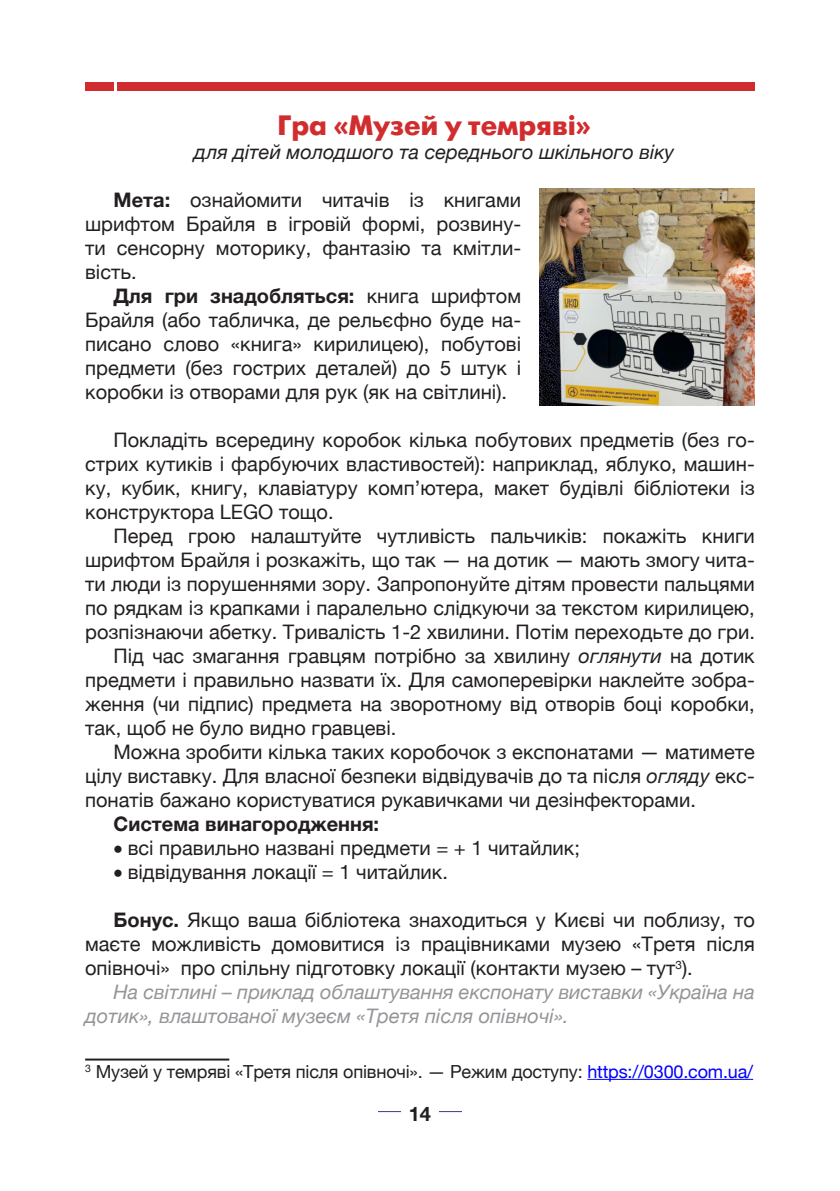
<style>
.page{position:relative;width:840px;height:1191px;background:#fff}
.page>*{position:absolute;margin:0;border:0;box-sizing:border-box;transform-origin:0 0}
.Normal__Web{font:700 28px "Futuris C";color:#d12d2e}
.Normal__Web-2{font:20px/24px "Helvetica Neue";color:#231f20;text-align:justify}
.t1{font:italic 20px/24px "Helvetica Neue";color:#939598}
.Normal__Web-3{font:italic 20px "Helvetica Neue";color:#231f20}
.Normal__Web-4{font:700 20px "Helvetica Neue";color:#231f20}
.t2{font:18px "Helvetica Neue";letter-spacing:-.01em;color:#231f20}
.s1{font-weight:700}
.s2{font-style:italic}
.s3{color:#00f}
</style>
<div class="page">
<svg style="left:378px;top:1111px;width:23px;height:1px"></svg>
<svg style="left:439px;top:1111px;width:22px;height:1px"></svg>
<div style="left:85px;top:82px;width:28px;height:9px;background:#d12d2e"></div>
<div style="left:117px;top:82px;width:637px;height:9px;background:#d12d2e"></div>
<hr style="left:85px;top:1058px;width:144px;height:2px;background:#231f20">
<hr style="left:587px;top:1079px;width:165px;height:1px;background:#00f">
<img style="left:539px;top:188px;width:215px;height:217px">
<p class="Normal__Web" style="left:277px;top:110px;width:315px">Гра «Музей у темряві»</p>
<p class="Normal__Web-3" style="left:194px;top:140px;width:481px">для дітей молодшого та середнього шкільного віку</p>
<p class="Normal__Web-2" style="left:85px;top:188px;width:437px;text-indent:28px"><span class="s1">Мета:</span> ознайомити читачів із книгами шрифтом Брайля в ігровій формі, розвину&shy;ти сенсорну моторику, фантазію та кмітли&shy;вість.</p>
<p class="Normal__Web-2" style="left:85px;top:284px;width:437px;text-indent:28px"><span class="s1">Для гри знадобляться:</span> книга шрифтом Брайля (або табличка, де рельєфно буде на&shy;писано слово «книга» кирилицею), побутові предмети (без гострих деталей) до 5 штук і коробки із отворами для рук (як на світлині).</p>
<p class="Normal__Web-2" style="left:85px;top:428px;width:670px;text-indent:28px">Покладіть всередину коробок кілька побутових предметів (без го&shy;стрих кутиків і фарбуючих властивостей): наприклад, яблуко, машин&shy;ку, кубик, книгу, клавіатуру комп’ютера, макет будівлі бібліотеки із конструктора LEGO тощо.</p>
<p class="Normal__Web-2" style="left:85px;top:524px;width:671px;text-indent:28px">Перед грою налаштуйте чутливість пальчиків: покажіть книги шрифтом Брайля і розкажіть, що так — на дотик — мають змогу чита&shy;ти люди із порушеннями зору. Запропонуйте дітям провести пальцями по рядкам із крапками і паралельно слідкуючи за текстом кирилицею, розпізнаючи абетку. Тривалість 1-2 хвилини. Потім переходьте до гри.</p>
<p class="Normal__Web-2" style="left:85px;top:644px;width:670px;text-indent:28px">Під час змагання гравцям потрібно за хвилину <span class="s2">оглянути</span> на дотик предмети і правильно назвати їх. Для самоперевірки наклейте зобра&shy;ження (чи підпис) предмета на зворотному від отворів боці коробки, так, щоб не було видно гравцеві.</p>
<p class="Normal__Web-2" style="left:85px;top:740px;width:670px;text-indent:28px">Можна зробити кілька таких коробочок з експонатами — матимете цілу виставку. Для власної безпеки відвідувачів до та після <span class="s2">огляду</span> екс&shy;понатів бажано користуватися рукавичками чи дезінфекторами.</p>
<p class="Normal__Web-4" style="left:113px;top:812px;width:267px">Система винагородження:</p>
<p class="Normal__Web-2" style="left:113px;top:836px;width:468px">• всі правильно названі предмети = + 1 читайлик;</p>
<p class="Normal__Web-2" style="left:113px;top:860px;width:336px">• відвідування локації = 1 читайлик.</p>
<p class="Normal__Web-2" style="left:85px;top:908px;width:670px;text-indent:28px"><span class="s1">Бонус.</span> Якщо ваша бібліотека знаходиться у Києві чи поблизу, то маєте можливість домовитися із працівниками музею «Третя після опівночі» про спільну підготовку локації (контакти музею – тут<sup>3</sup>).</p>
<p class="t1" style="left:85px;top:980px;width:670px;text-indent:28px">На світлині – приклад облаштування експонату виставки «Україна на дотик», влаштованої музеєм «Третя після опівночі».</p>
<p class="t2" style="left:85px;top:1060px;width:669px"><sup>3</sup> Музей у темряві «Третя після опівночі». — Режим доступу: <span class="s3">https://0300.com.ua/</span></p>
<p class="Normal__Web-4" style="left:408px;top:1101px;width:24px">14</p>
</div>
